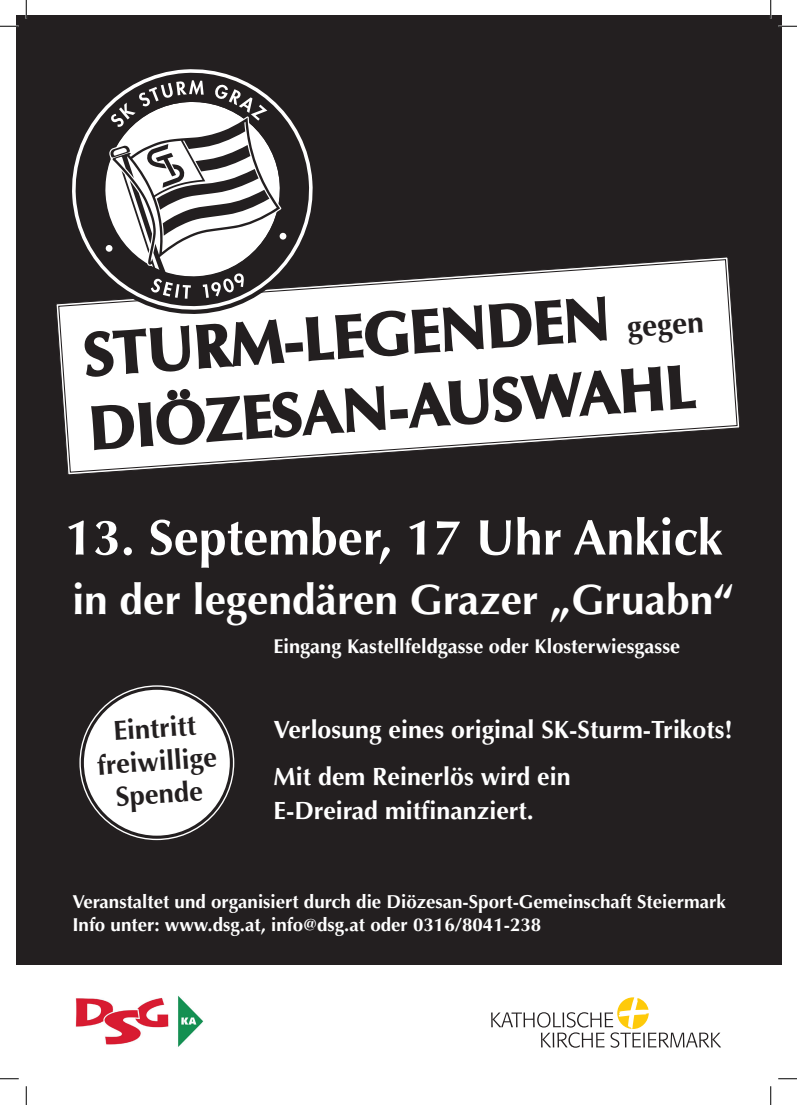
<style>
.page{position:relative;width:797px;height:1105px;background:#fff}
.page>*{position:absolute;margin:0;border:0;box-sizing:border-box;transform-origin:0 0}
.t1{font:700 60px "Optima LT";color:#231f20}
.t2{font:700 50px "Optima LT";color:#fff}
.t3{font:700 42.5px "Optima LT";color:#fff}
.t4{font:700 27.5px "Optima LT";color:#231f20}
.t5{font:700 25px/33.8px "Optima LT";color:#fff}
.t6{font:700 20px "Optima LT";color:#fff}
.t7{font:700 18.75px "Optima LT";color:#fff}
.s1{font-size:30px}
</style>
<div class="page">
<div style="left:16px;top:16px;width:765px;height:949px;background:#231f20"></div>
<svg style="left:58px;top:259px;width:680px;height:214px"></svg>
<svg style="left:63px;top:259px;width:21px;height:59px"></svg>
<svg style="left:68px;top:69px;width:174px;height:245px"></svg>
<svg style="left:84px;top:80px;width:614px;height:372px"></svg>
<svg style="left:491px;top:997px;width:230px;height:51px"></svg>
<img style="left:75px;top:995px;width:129px;height:52px">
<div style="left:84px;top:690px;width:146px;height:146px;background:#fff;border-radius:50%"></div>
<svg style="left:0;top:25px;width:19px;height:2px"></svg>
<svg style="left:778px;top:25px;width:19px;height:2px"></svg>
<svg style="left:0;top:1078px;width:19px;height:1px"></svg>
<svg style="left:778px;top:1078px;width:19px;height:1px"></svg>
<svg style="left:25px;top:0;width:2px;height:19px"></svg>
<svg style="left:25px;top:1086px;width:2px;height:19px"></svg>
<svg style="left:770px;top:0;width:1px;height:19px"></svg>
<svg style="left:770px;top:1086px;width:1px;height:19px"></svg>
<p class="t1" style="left:82px;top:320px;width:622px;rotate:-4deg">STURM-LEGENDEN <span class="s1">gegen</span></p>
<p class="t1" style="left:87px;top:394px;width:609px;rotate:-4deg">DIÖZESAN-AUSWAHL</p>
<p class="t2" style="left:65px;top:508px;width:659px">13. September, 17 Uhr Ankick</p>
<p class="t3" style="left:72px;top:575px;width:663px">in der legendären Grazer „Gruabn“</p>
<p class="t4" style="left:112px;top:715px;width:84px;rotate:-4deg">Eintritt</p>
<p class="t4" style="left:96px;top:749px;width:121px;rotate:-4deg">freiwillige</p>
<p class="t4" style="left:115px;top:781px;width:89px;rotate:-4deg">Spende</p>
<p class="t6" style="left:273px;top:635px;width:408px">Eingang Kastellfeldgasse oder Klosterwiesgasse</p>
<p class="t5" style="left:273px;top:713px;width:460px">Verlosung eines original SK-Sturm-Trikots!</p>
<p class="t5" style="left:273px;top:760px;width:298px">Mit dem Reinerlös wird ein<br>E-Dreirad mitfinanziert.</p>
<p class="t7" style="left:72px;top:891px;width:655px">Veranstaltet und organisiert durch die Diözesan-Sport-Gemeinschaft Steiermark</p>
<p class="t7" style="left:72px;top:913px;width:470px">Info unter: www.dsg.at, info@dsg.at oder 0316/8041-238</p>
</div>
